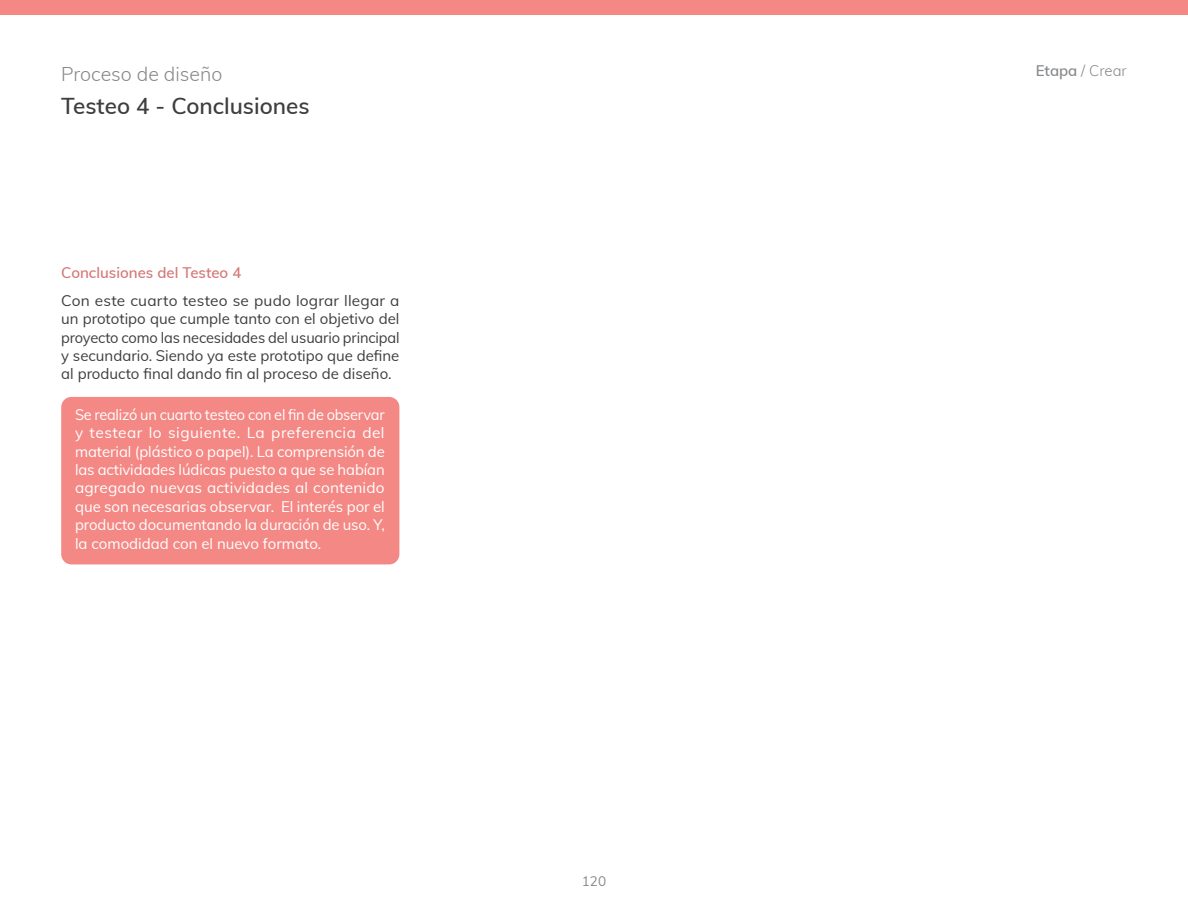
<style>
.page{position:relative;width:1188px;height:918px;background:#fff}
.page>*{position:absolute;margin:0;border:0;box-sizing:border-box;transform-origin:0 0}
.t1{font:600 22.5px "Muli";color:#3e3e3f}
.t2{font:300 19.5px "Muli";color:#87898c}
.t3{font:15px/18.5px "Muli";letter-spacing:-.005em;color:#fff;text-align:justify}
.t4{font:15px/18.5px "Muli";color:#3e3e3f;text-align:justify}
.t5{font:600 15px "Muli";color:#d47a78}
.t6{font:300 15px "Muli";color:#87898c}
.t7{font:13.5px "Muli";color:#87898c}
.s1{font-weight:600}
</style>
<div class="page">
<div style="left:0;top:0;width:1188px;height:14px;background:#f38885"></div>
<div style="left:61px;top:397px;width:338px;height:167px;background:#f38884;border-radius:10px"></div>
<h2 class="t2" style="left:61px;top:60px;width:163px">Proceso de diseño</h2>
<h1 class="t1" style="left:61px;top:89px;width:250px">Testeo 4 - Conclusiones</h1>
<p class="t5" style="left:61px;top:262px;width:182px">Conclusiones del Testeo 4</p>
<p class="t4" style="left:61px;top:290px;width:340px">Con este cuarto testeo se pudo lograr llegar a un prototipo que cumple tanto con el objetivo del proyecto como las necesidades del usuario principal y secundario. Siendo ya este prototipo que define al producto final dando fin al proceso de diseño.</p>
<p class="t3" style="left:75px;top:404px;width:311px">Se realizó un cuarto testeo con el fin de observar y testear lo siguiente. La preferencia del material (plástico o papel). La comprensión de las actividades lúdicas puesto a que se habían agregado nuevas actividades al contenido que son necesarias observar. El interés por el producto documentando la duración de uso. Y, la comodidad con el nuevo formato.</p>
<p class="t7" style="left:582px;top:871px;width:26px">120</p>
<p class="t6" style="left:1036px;top:60px;width:93px"><span class="s1">Etapa</span> / Crear</p>
</div>
